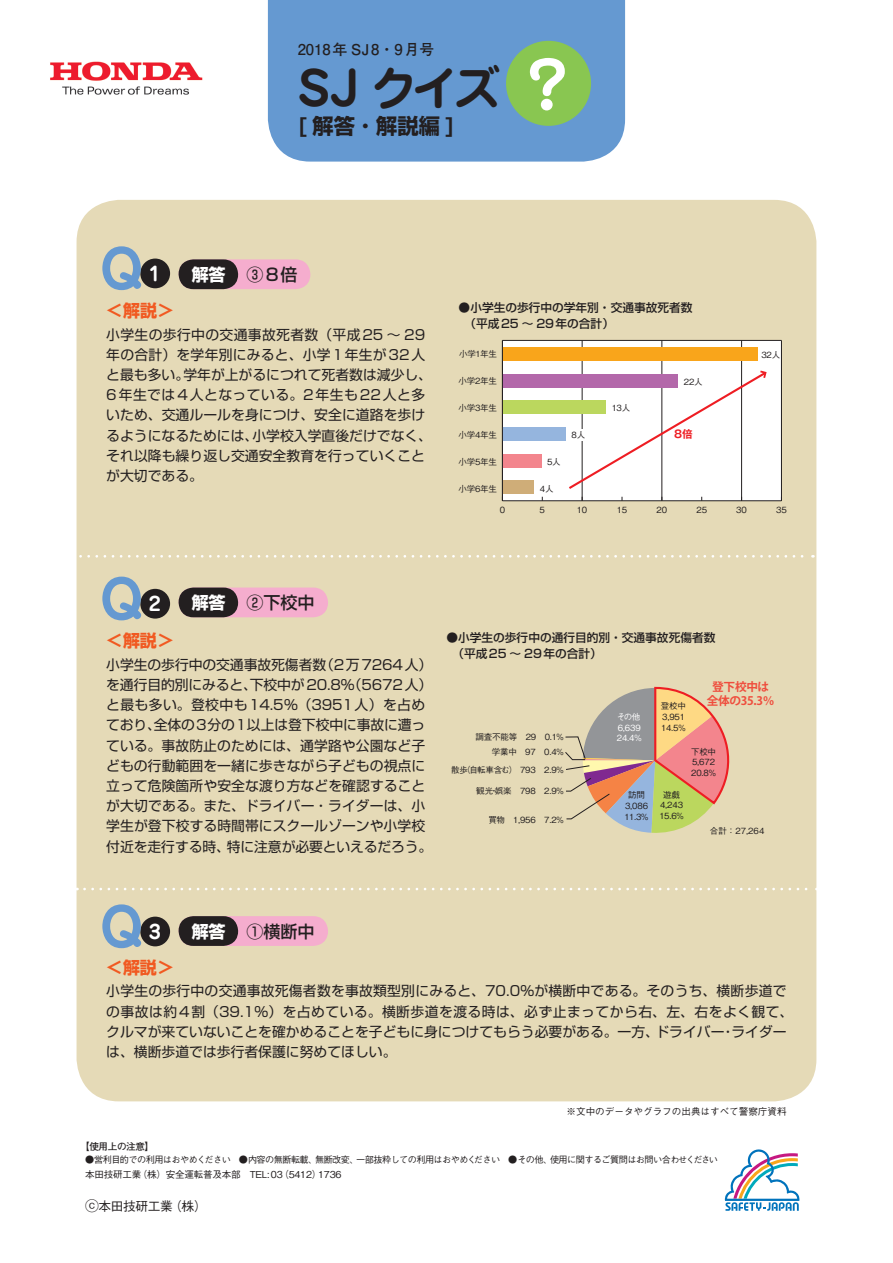
<style>
.page{position:relative;width:893px;height:1263px;background:#fff}
.page>*{position:absolute;margin:0;border:0;box-sizing:border-box;transform-origin:0 0}
.t1{font:700 63.75px "Jun 501 Pro";color:#fff}
.t2{font:700 53.1px "Jun 501 Pro";color:#6599d1}
.t3{font:700 46.8px "Jun 501 Pro";color:#231f20}
.t4{font:700 21.3px "Shin Go Pro";color:#231f20}
.t5{font:700 19.2px "Jun 501 Pro";color:#fff}
.t6{font:700 16.95px "Shin Go Pro";color:#f15921}
.t7{font:500 16.95px "Shin Go Pro";color:#231f20}
.t8{font:700 16.95px "Shin Go Pro";color:#fff}
.t9{font:700 14.85px "Futo Go B101 Pro";color:#231f20}
.t10{font:13.8px/20.2px "Shin Go Pro";letter-spacing:.005em;color:#231f20}
.t11{font:500 12.75px "Gothic BBB Pro";letter-spacing:-.03em;color:#231f20}
.t12{font:500 11.7px/15.9px "Shin Go Pro";color:#231f20}
.t13{font:700 11.7px/13.8px "Koz Go Pro";letter-spacing:-.03em;color:#ef4d3d;text-align:center}
.t14{font:700 10.65px "Gothic MB101 Pro De";color:#ee1d23}
.t15{font:500 9.6px "Gothic BBB Pro";letter-spacing:-.015em;color:#231f20}
.t16{font:700 9.6px "Futo Go B101 Pro";letter-spacing:-.04em;color:#231f20}
.t17{font:500 9.15px "Gothic BBB Pro";letter-spacing:-.06em;color:#231f20}
.t18{font:500 8.55px/10.6px "Gothic BBB Pro";letter-spacing:-.025em;color:#231f20;text-align:center}
.t19{font:500 8.55px/10.6px "Gothic BBB Pro";letter-spacing:-.02em;color:#fff}
.s1{font-size:13.8px}
</style>
<div class="page">
<div style="left:268px;top:0;width:357px;height:162px;background:#6599d1"></div>
<img style="left:50px;top:61px;width:153px;height:34px">
<div style="left:506px;top:41px;width:85px;height:85px;background:#89c651;border-radius:50%"></div>
<svg style="left:724px;top:1149px;width:76px;height:62px"></svg>
<div style="left:77px;top:200px;width:739px;height:901px;background:#e5dab7;border-radius:43px"></div>
<svg style="left:81px;top:555px;width:732px;height:3px"></svg>
<svg style="left:84px;top:888px;width:732px;height:2px"></svg>
<div style="left:140px;top:917px;width:30px;height:29px;background:#231f20;border-radius:50%"></div>
<div style="left:179px;top:916px;width:149px;height:30px;background:#f5adce;border-radius:15px"></div>
<div style="left:179px;top:916px;width:59px;height:30px;background:#231f20;border-radius:15px"></div>
<div style="left:179px;top:259px;width:131px;height:30px;background:#f5adce;border-radius:15px"></div>
<div style="left:140px;top:259px;width:30px;height:29px;background:#231f20;border-radius:50%"></div>
<div style="left:179px;top:259px;width:59px;height:30px;background:#231f20;border-radius:15px"></div>
<div style="left:140px;top:589px;width:30px;height:30px;background:#231f20;border-radius:50%"></div>
<div style="left:179px;top:587px;width:149px;height:30px;background:#f5adce;border-radius:15px"></div>
<div style="left:179px;top:587px;width:59px;height:30px;background:#231f20;border-radius:15px"></div>
<svg style="left:565px;top:686px;width:165px;height:147px"></svg>
<div style="left:502px;top:340px;width:279px;height:161px;background:#fff"></div>
<hr style="left:741px;top:340px;width:1px;height:161px;background:#231f20">
<hr style="left:662px;top:340px;width:1px;height:161px;background:#231f20">
<hr style="left:582px;top:340px;width:1px;height:161px;background:#231f20">
<hr style="left:502px;top:500px;width:279px;height:1px;background:#231f20">
<div style="left:502px;top:347px;width:255px;height:13px;background:#f9a51b"></div>
<div style="left:502px;top:374px;width:176px;height:13px;background:#b368aa"></div>
<div style="left:502px;top:400px;width:104px;height:14px;background:#bbd75e"></div>
<div style="left:502px;top:427px;width:64px;height:14px;background:#95b5de"></div>
<div style="left:502px;top:454px;width:40px;height:13px;background:#f3858d"></div>
<div style="left:502px;top:481px;width:32px;height:13px;background:#cfad78"></div>
<hr style="left:502px;top:340px;width:1px;height:161px;background:#231f20">
<hr style="left:502px;top:340px;width:279px;height:1px;background:#231f20">
<hr style="left:781px;top:340px;width:1px;height:161px;background:#231f20">
<svg style="left:566px;top:370px;width:201px;height:121px"></svg>
<div style="left:573px;top:430px;width:18px;height:11px;background:#fff"></div>
<p class="t9" style="left:298px;top:38px;width:138px">2018年 SJ 8・9月号</p>
<h3 class="t3" style="left:298px;top:51px;width:204px">SJ クイズ</h3>
<h3 class="t4" style="left:298px;top:109px;width:159px">[解答･解説編]</h3>
<h1 class="t1" style="left:515px;top:35px;width:51px">？</h1>
<h2 class="t2" style="left:100px;top:227px;width:45px">Q</h2>
<h3 class="t5" style="left:149px;top:259px;width:14px">1</h3>
<p class="t8" style="left:192px;top:261px;width:35px">解答</p>
<p class="t7" style="left:247px;top:260px;width:53px">③8倍</p>
<p class="t6" style="left:106px;top:297px;width:69px">＜解説＞</p>
<p class="t10" style="left:106px;top:323px;width:327px">小学生の歩行中の交通事故死者数（平成25 ～ 29年の合計）を学年別にみると、小学 1年生が 32人と最も多い。学年が上がるにつれて死者数は減少し、<br>6年生では4人となっている。2年生も22人と多いため、交通ルールを身につけ、安全に道路を歩けるようになるためには、小学校入学直後だけでなく、それ以降も繰り返し交通安全教育を行っていくことが大切である。</p>
<p class="t12" style="left:459px;top:298px;width:235px">●小学生の歩行中の学年別・交通事故死者数　（平成25 ～ 29年の合計）</p>
<p class="t18" style="left:459px;top:348px;width:39px">小学1年生</p>
<p class="t18" style="left:459px;top:374px;width:40px">小学2年生</p>
<p class="t18" style="left:459px;top:401px;width:40px">小学3年生</p>
<p class="t18" style="left:459px;top:428px;width:40px">小学4年生</p>
<p class="t18" style="left:459px;top:455px;width:40px">小学5年生</p>
<p class="t18" style="left:459px;top:482px;width:40px">小学6年生</p>
<p class="t18" style="left:540px;top:482px;width:15px">4人</p>
<p class="t18" style="left:547px;top:455px;width:15px">5人</p>
<p class="t18" style="left:571px;top:429px;width:15px">8人</p>
<p class="t18" style="left:612px;top:402px;width:20px">13人</p>
<p class="t18" style="left:684px;top:375px;width:20px">22人</p>
<p class="t14" style="left:674px;top:425px;width:20px">8倍</p>
<p class="t18" style="left:761px;top:348px;width:20px">32人</p>
<p class="t18" style="left:500px;top:503px;width:7px">0</p>
<p class="t18" style="left:540px;top:503px;width:7px">5</p>
<p class="t18" style="left:577px;top:503px;width:12px">10</p>
<p class="t18" style="left:617px;top:503px;width:12px">15</p>
<p class="t18" style="left:657px;top:503px;width:12px">20</p>
<p class="t18" style="left:696px;top:503px;width:12px">25</p>
<p class="t18" style="left:736px;top:503px;width:12px">30</p>
<p class="t18" style="left:776px;top:503px;width:12px">35</p>
<h2 class="t2" style="left:100px;top:557px;width:45px">Q</h2>
<h3 class="t5" style="left:149px;top:589px;width:14px">2</h3>
<p class="t8" style="left:192px;top:589px;width:35px">解答</p>
<p class="t7" style="left:247px;top:588px;width:70px">②下校中</p>
<p class="t6" style="left:106px;top:627px;width:69px">＜解説＞</p>
<p class="t10" style="left:106px;top:653px;width:328px">小学生の歩行中の交通事故死傷者数（2万7264人）を通行目的別にみると、下校中が20.8％（5672人）と最も多い。登校中も14.5％（3951人）を占めており、全体の3分の1以上は登下校中に事故に遭っている。事故防止のためには、通学路や公園など子どもの行動範囲を一緒に歩きながら子どもの視点に立って危険箇所や安全な渡り方などを確認することが大切である。また、ドライバー・ライダーは、小学生が登下校する時間帯にスクールゾーンや小学校付近を走行する時、特に注意が必要といえるだろう。</p>
<h2 class="t2" style="left:100px;top:885px;width:45px">Q</h2>
<h3 class="t5" style="left:149px;top:917px;width:14px">3</h3>
<p class="t8" style="left:192px;top:917px;width:35px">解答</p>
<p class="t7" style="left:247px;top:917px;width:70px">①横断中</p>
<p class="t12" style="left:452px;top:629px;width:265px;text-indent:-6px">●小学生の歩行中の通行目的別・交通事故死傷者数（平成25 ～ 29年の合計）</p>
<p class="t18" style="left:476px;top:730px;width:90px">調査不能等　29　0.1％</p>
<p class="t18" style="left:492px;top:745px;width:74px">学業中　97　0.4％</p>
<p class="t18" style="left:451px;top:764px;width:115px">散歩（自転車含む）　793　2.9％</p>
<p class="t18" style="left:476px;top:785px;width:90px">観光・娯楽　798　2.9％</p>
<p class="t18" style="left:488px;top:813px;width:77px">買物　1,956　7.2％</p>
<p class="t19" style="left:617px;top:710px;width:27px">その他<br>6,639<br>24.4％</p>
<p class="t18" style="left:661px;top:700px;width:27px;text-align:left">登校中<br>3,951<br>14.5％</p>
<p class="t13" style="left:707px;top:680px;width:69px">登下校中は全体の35.3％</p>
<p class="t18" style="left:625px;top:789px;width:26px">訪問<br>3,086<br>11.3％</p>
<p class="t18" style="left:691px;top:745px;width:27px;text-align:left">下校中<br>5,672<br>20.8％</p>
<p class="t18" style="left:659px;top:788px;width:27px">遊戯<br>4,243<br>15.6％</p>
<p class="t18" style="left:710px;top:824px;width:56px">合計：27,264</p>
<p class="t6" style="left:106px;top:954px;width:69px">＜解説＞</p>
<p class="t10" style="left:106px;top:979px;width:689px">小学生の歩行中の交通事故死傷者数を事故類型別にみると、70.0％が横断中である。そのうち、横断歩道での事故は約4割（39.1％）を占めている。横断歩道を渡る時は、必ず止まってから右、左、右をよく観て、クルマが来ていないことを確かめることを子どもに身につけてもらう必要がある。一方、ドライバー・ライダーは、横断歩道では歩行者保護に努めてほしい。</p>
<p class="t15" style="left:567px;top:1103px;width:222px">※文中のデータやグラフの出典はすべて警察庁資料</p>
<p class="t16" style="left:80px;top:1139px;width:75px">【使用上の注意】</p>
<p class="t17" style="left:85px;top:1152px;width:634px">●営利目的での利用はおやめください　●内容の無断転載、無断改変、一部抜粋しての利用はおやめください　●その他、使用に関するご質問はお問い合わせください</p>
<p class="t15" style="left:85px;top:1166px;width:258px">本田技研工業（株）安全運転普及本部　TEL: 03（5412）1736</p>
<p class="t11" style="left:85px;top:1196px;width:123px"><span class="s1">ⓒ</span>本田技研工業（株）</p>
</div>
